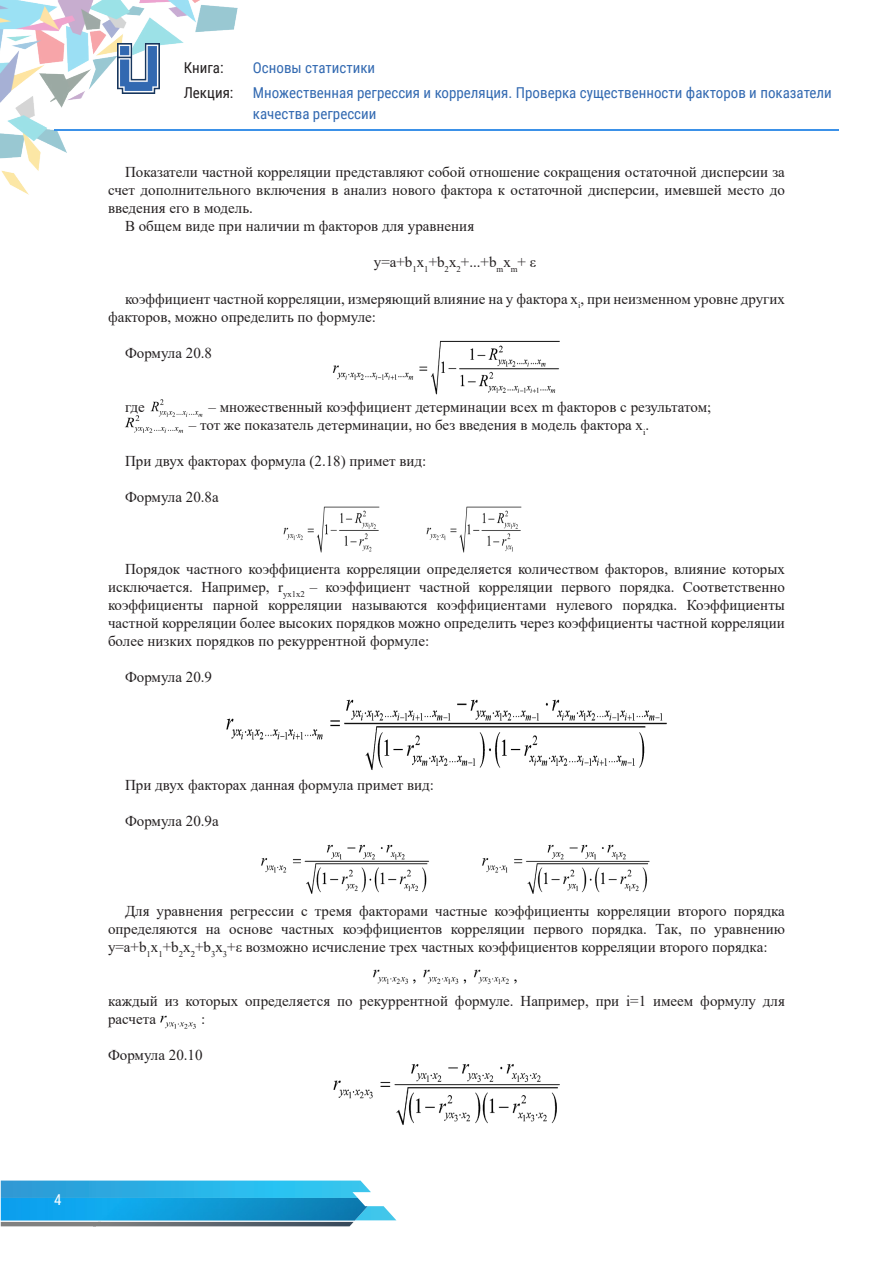
<style>
.page{position:relative;width:893px;height:1263px;background:#fff}
.page>*{position:absolute;margin:0;border:0;box-sizing:border-box;transform-origin:0 0}
.t1{font:15px/18px "Times New Roman";color:#231f20;text-align:justify}
.t2{font:15px/25.5px "Roboto Condensed";color:#3269b1}
.t3{font:15px/25.5px "Roboto Condensed";color:#231f20}
.t4{font:15px "Roboto Condensed";color:#fff}
</style>
<div class="page">
<img style="left:0;top:0;width:238px;height:195px">
<hr style="left:54px;top:129px;width:785px;height:2px;background:#3b91e8">
<img style="left:118px;top:44px;width:41px;height:49px">
<svg style="left:1px;top:1180px;width:395px;height:46px;background:#5bb6d9"></svg>
<img style="left:1px;top:1198px;width:367px;height:22px">
<img style="left:332px;top:340px;width:228px;height:55px">
<img style="left:150px;top:399px;width:53px;height:18px">
<img style="left:125px;top:413px;width:60px;height:20px">
<img style="left:283px;top:506px;width:97px;height:47px">
<img style="left:426px;top:506px;width:96px;height:47px">
<img style="left:226px;top:699px;width:441px;height:71px">
<img style="left:261px;top:844px;width:168px;height:50px">
<img style="left:482px;top:844px;width:168px;height:50px">
<img style="left:373px;top:969px;width:144px;height:16px">
<img style="left:160px;top:1015px;width:36px;height:14px">
<img style="left:333px;top:1064px;width:227px;height:61px">
<p class="t3" style="left:184px;top:54px;width:51px">Книга:<br>Лекция:</p>
<p class="t2" style="left:253px;top:54px;width:580px">Основы статистики<br>Множественная регрессия и корреляция. Проверка существенности факторов и показатели</p>
<p class="t2" style="left:253px;top:101px;width:125px">качества регрессии</p>
<p class="t1" style="left:108px;top:163px;width:678px;text-indent:17px">Показатели частной корреляции представляют собой отношение сокращения остаточной дисперсии за счет дополнительного включения в анализ нового фактора к остаточной дисперсии, имевшей место до введения его в модель.</p>
<p class="t1" style="left:125px;top:217px;width:351px">В общем виде при наличии m факторов для уравнения</p>
<p class="t1" style="left:374px;top:253px;width:164px">y=a+b<sub>1</sub>x<sub>1</sub>+b<sub>2</sub>x<sub>2</sub>+...+b<sub>m</sub>x<sub>m</sub>+ ε</p>
<p class="t1" style="left:108px;top:289px;width:678px;text-indent:17px">коэффициент частной корреляции, измеряющий влияние на y фактора x<sub>i</sub>, при неизменном уровне других факторов, можно определить по формуле:</p>
<p class="t1" style="left:125px;top:343px;width:89px">Формула 20.8</p>
<p class="t1" style="left:125px;top:397px;width:21px">где</p>
<p class="t1" style="left:208px;top:397px;width:504px">– множественный коэффициент детерминации всех m факторов с результатом;</p>
<p class="t1" style="left:189px;top:415px;width:462px">– тот же показатель детерминации, но без введения в модель фактора x<sub>i</sub>.</p>
<p class="t1" style="left:125px;top:451px;width:303px">При двух факторах формула (2.18) примет вид:</p>
<p class="t1" style="left:125px;top:487px;width:95px">Формула 20.8а</p>
<p class="t1" style="left:108px;top:559px;width:678px;text-indent:17px">Порядок частного коэффициента корреляции определяется количеством факторов, влияние которых исключается. Например, r<sub>yx1x2</sub> – коэффициент частной корреляции первого порядка. Соответственно коэффициенты парной корреляции называются коэффициентами нулевого порядка. Коэффициенты частной корреляции более высоких порядков можно определить через коэффициенты частной корреляции более низких порядков по рекуррентной формуле:</p>
<p class="t1" style="left:125px;top:667px;width:89px">Формула 20.9</p>
<p class="t1" style="left:125px;top:775px;width:311px">При двух факторах данная формула примет вид:</p>
<p class="t1" style="left:125px;top:811px;width:95px">Формула 20.9а</p>
<p class="t1" style="left:108px;top:901px;width:678px;text-indent:17px">Для уравнения регрессии с тремя факторами частные коэффициенты корреляции второго порядка определяются на основе частных коэффициентов корреляции первого порядка. Так, по уравнению y=a+b<sub>1</sub>x<sub>1</sub>+b<sub>2</sub>x<sub>2</sub>+b<sub>3</sub>x<sub>3</sub>+ε возможно исчисление трех частных коэффициентов корреляции второго порядка:</p>
<p class="t1" style="left:108px;top:991px;width:678px">каждый из которых определяется по рекуррентной формуле. Например, при i=1 имеем формулу для расчета</p>
<p class="t1" style="left:201px;top:1009px;width:6px">:</p>
<p class="t1" style="left:108px;top:1045px;width:96px">Формула 20.10</p>
<p class="t4" style="left:54px;top:1189px;width:9px">4</p>
</div>
